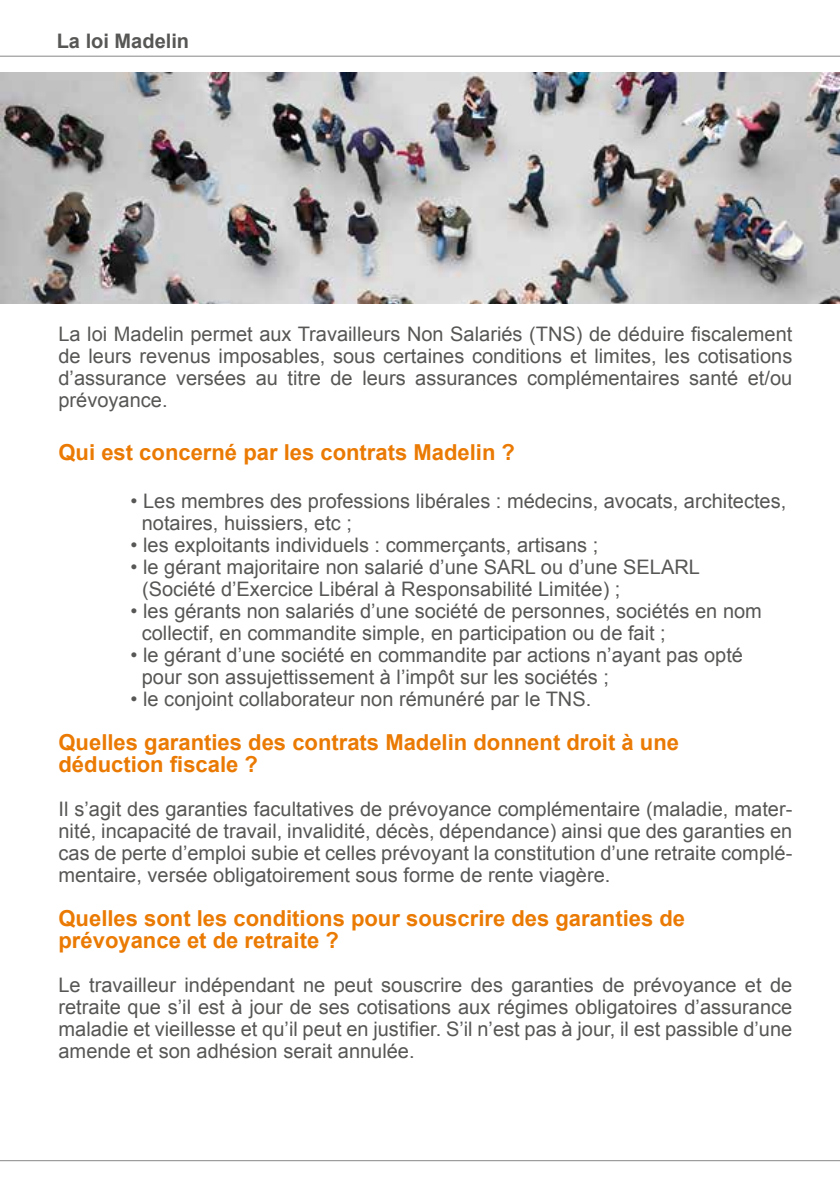
<style>
.page{position:relative;width:840px;height:1191px;background:#fff}
.page>*{position:absolute;margin:0;border:0;box-sizing:border-box;transform-origin:0 0}
.t1{font:700 22px/22px "Arial";color:#ea7a03}
.t2{font:20px/22px "Arial";color:#575756}
.t3{font:700 20px "Arial";color:#575756}
</style>
<div class="page">
<hr style="left:0;top:56px;width:839px;height:1px;background:#878787">
<hr style="left:0;top:1160px;width:839px;height:1px;background:#878787">
<img style="left:0;top:72px;width:839px;height:231px">
<p class="t3" style="left:57px;top:28px;width:134px">La loi Madelin</p>
<p class="t2" style="left:58px;top:323px;width:735px;text-align:justify">La loi Madelin permet aux Travailleurs Non Salariés (TNS) de déduire fiscalement de leurs revenus imposables, sous certaines conditions et limites, les cotisations d’assurance versées au titre de leurs assurances complémentaires santé et/ou prévoyance.</p>
<p class="t1" style="left:58px;top:441px;width:458px">Qui est concerné par les contrats Madelin ?</p>
<p class="t2" style="left:142px;top:490px;width:645px;text-indent:-11px">• Les membres des professions libérales : médecins, avocats, architectes, notaires, huissiers, etc ;</p>
<p class="t2" style="left:130px;top:534px;width:469px">• les exploitants individuels : commerçants, artisans ;</p>
<p class="t2" style="left:142px;top:556px;width:559px;text-indent:-11px">• le gérant majoritaire non salarié d’une SARL ou d’une SELARL (Société d’Exercice Libéral à Responsabilité Limitée) ;</p>
<p class="t2" style="left:142px;top:600px;width:621px;text-indent:-11px">• les gérants non salariés d’une société de personnes, sociétés en nom collectif, en commandite simple, en participation ou de fait ;</p>
<p class="t2" style="left:142px;top:644px;width:602px;text-indent:-11px">• le gérant d’une société en commandite par actions n’ayant pas opté pour son assujettissement à l’impôt sur les sociétés ;</p>
<p class="t2" style="left:130px;top:688px;width:462px">• le conjoint collaborateur non rémunéré par le TNS.</p>
<p class="t1" style="left:58px;top:732px;width:621px">Quelles garanties des contrats Madelin donnent droit à une déduction fiscale ?</p>
<p class="t2" style="left:58px;top:798px;width:735px;text-align:justify">Il s’agit des garanties facultatives de prévoyance complémentaire (maladie, mater&shy;nité, incapacité de travail, invalidité, décès, dépendance) ainsi que des garanties en cas de perte d’emploi subie et celles prévoyant la constitution d’une retraite complé&shy;mentaire, versée obligatoirement sous forme de rente viagère.</p>
<p class="t1" style="left:58px;top:908px;width:627px">Quelles sont les conditions pour souscrire des garanties de prévoyance et de retraite ?</p>
<p class="t2" style="left:58px;top:974px;width:735px;text-align:justify">Le travailleur indépendant ne peut souscrire des garanties de prévoyance et de retraite que s’il est à jour de ses cotisations aux régimes obligatoires d’assurance maladie et vieillesse et qu’il peut en justifier. S’il n’est pas à jour, il est passible d’une amende et son adhésion serait annulée.</p>
</div>
